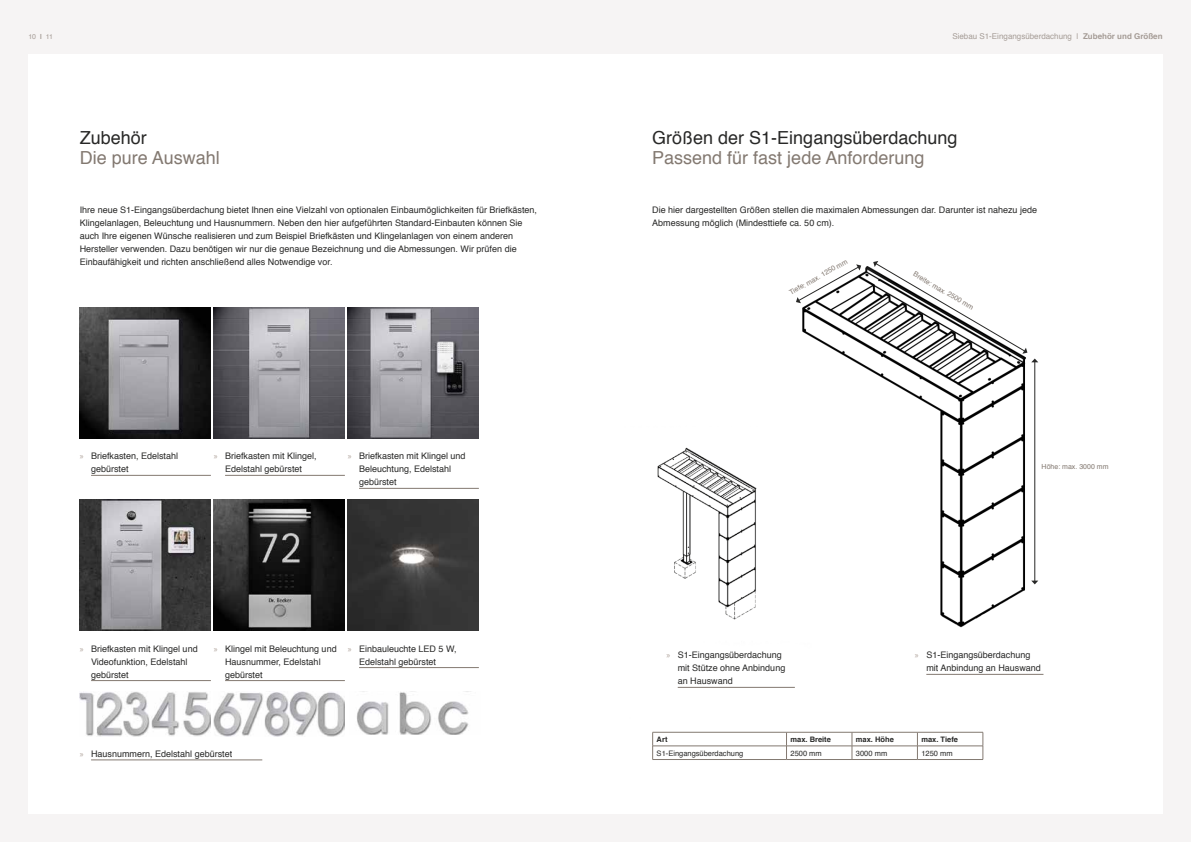
<style>
.page{position:relative;width:1191px;height:842px;background:#f6f4f4}
.page>*{position:absolute;margin:0;border:0;box-sizing:border-box;transform-origin:0 0}
.t1{font:18px "Helvetica";color:#837971}
.t2{font:18px "Helvetica";color:#282827}
.t3{font:9px/13px "Helvetica";color:#282827}
.t4{font:8px "Helvetica";color:#a59c96}
.t5{font:7.5px "Helvetica";color:#282827}
.t6{font:700 7.5px "Helvetica";color:#282827}
.t7{font:7px "Helvetica";color:#837971}
.t8{font:7px "Helvetica";color:#a59c96}
.s1{font-weight:700}
.s2{font-family:"Myriad Pro";color:#afa39b}
</style>
<div class="page">
<div style="left:28px;top:54px;width:1134px;height:760px;background:#fff"></div>
<img style="left:80px;top:307px;width:131px;height:131px">
<img style="left:80px;top:500px;width:131px;height:131px">
<img style="left:214px;top:500px;width:131px;height:131px">
<img style="left:80px;top:692px;width:131px;height:44px">
<img style="left:214px;top:692px;width:131px;height:44px">
<img style="left:357px;top:692px;width:112px;height:43px">
<img style="left:214px;top:307px;width:131px;height:131px">
<img style="left:348px;top:307px;width:131px;height:131px">
<hr style="left:91px;top:475px;width:120px;height:1px;background:#837971">
<hr style="left:225px;top:475px;width:120px;height:1px;background:#837971">
<hr style="left:359px;top:488px;width:120px;height:1px;background:#837971">
<hr style="left:91px;top:680px;width:120px;height:1px;background:#837971">
<hr style="left:359px;top:667px;width:120px;height:1px;background:#837971">
<hr style="left:225px;top:680px;width:120px;height:1px;background:#837971">
<hr style="left:91px;top:760px;width:171px;height:1px;background:#837971">
<img style="left:348px;top:500px;width:131px;height:131px">
<img style="left:652px;top:447px;width:199px;height:289px">
<hr style="left:677px;top:687px;width:118px;height:1px;background:#837971">
<img style="left:783px;top:265px;width:256px;height:404px">
<hr style="left:926px;top:674px;width:117px;height:1px;background:#837971">
<hr style="left:1034px;top:362px;width:1px;height:219px;background:#282827">
<svg style="left:1031px;top:581px;width:7px;height:3px"></svg>
<svg style="left:873px;top:261px;width:165px;height:101px"></svg>
<svg style="left:796px;top:264px;width:65px;height:39px"></svg>
<hr style="left:652px;top:746px;width:134px;height:1px;background:#837971">
<hr style="left:786px;top:746px;width:66px;height:1px;background:#837971">
<hr style="left:852px;top:746px;width:65px;height:1px;background:#837971">
<hr style="left:917px;top:746px;width:66px;height:1px;background:#837971">
<hr style="left:852px;top:759px;width:65px;height:1px;background:#837971">
<hr style="left:917px;top:759px;width:66px;height:1px;background:#837971">
<hr style="left:652px;top:759px;width:134px;height:1px;background:#837971">
<hr style="left:786px;top:759px;width:66px;height:1px;background:#837971">
<hr style="left:652px;top:732px;width:134px;height:1px;background:#837971">
<hr style="left:786px;top:732px;width:66px;height:1px;background:#837971">
<hr style="left:852px;top:732px;width:65px;height:1px;background:#837971">
<hr style="left:917px;top:732px;width:66px;height:1px;background:#837971">
<svg style="left:652px;top:732px;width:1px;height:27px"></svg>
<svg style="left:786px;top:732px;width:1px;height:27px"></svg>
<svg style="left:851px;top:732px;width:1px;height:27px"></svg>
<svg style="left:917px;top:732px;width:1px;height:27px"></svg>
<svg style="left:982px;top:732px;width:1px;height:27px"></svg>
<p class="t8" style="left:28px;top:34px;width:26px">10 <span class="s1">|</span> 11</p>
<p class="t4" style="left:952px;top:33px;width:212px">Siebau S1-Eingangsüberdachung | <span class="s1">Zubehör und Größen</span></p>
<h1 class="t2" style="left:80px;top:130px;width:69px">Zubehör</h1>
<h1 class="t1" style="left:80px;top:150px;width:142px">Die pure Auswahl</h1>
<h1 class="t2" style="left:652px;top:130px;width:307px">Größen der S1-Eingangsüberdachung</h1>
<h1 class="t1" style="left:652px;top:150px;width:274px">Passend für fast jede Anforderung</h1>
<p class="t3" style="left:80px;top:204px;width:459px">Ihre neue S1-Eingangsüberdachung bietet Ihnen eine Vielzahl von optionalen Einbaumöglichkeiten für Briefkästen, Klingelanlagen, Beleuchtung und Hausnummern. Neben den hier aufgeführten Standard-Einbauten können Sie auch Ihre eigenen Wünsche realisieren und zum Beispiel Briefkästen und Klingelanlagen von einem anderen Hersteller verwenden. Dazu benötigen wir nur die genaue Bezeichnung und die Abmessungen. Wir prüfen die Einbaufähigkeit und richten anschließend alles Notwendige vor.</p>
<p class="t3" style="left:652px;top:204px;width:386px">Die hier dargestellten Größen stellen die maximalen Abmessungen dar. Darunter ist nahezu jede<br>Abmessung möglich (Mindesttiefe ca. 50 cm).</p>
<p class="t7" style="left:788px;top:291px;width:67px;rotate:-30deg">Tiefe: max. 1250 mm</p>
<p class="t7" style="left:915px;top:270px;width:70px;rotate:31deg">Breite: max. 2500 mm</p>
<p class="t3" style="left:91px;top:450px;width:89px;text-indent:-11px"><span class="s2">»</span> Briefkasten, Edelstahl gebürstet</p>
<p class="t3" style="left:214px;top:450px;width:104px;text-align:center"><span class="s2">»</span> Briefkasten mit Klingel,<br>Edelstahl gebürstet</p>
<p class="t3" style="left:359px;top:450px;width:108px;text-indent:-11px"><span class="s2">»</span> Briefkasten mit Klingel und<br>Beleuchtung, Edelstahl gebürstet</p>
<p class="t7" style="left:1041px;top:464px;width:68px">Höhe: max. 3000 mm</p>
<p class="t3" style="left:91px;top:643px;width:108px;text-indent:-11px"><span class="s2">»</span> Briefkasten mit Klingel und<br>Videofunktion, Edelstahl gebürstet</p>
<p class="t3" style="left:359px;top:643px;width:99px;text-indent:-11px"><span class="s2">»</span> Einbauleuchte LED 5 W,<br>Edelstahl gebürstet</p>
<p class="t3" style="left:225px;top:643px;width:113px;text-indent:-11px"><span class="s2">»</span> Klingel mit Beleuchtung und<br>Hausnummer, Edelstahl gebürstet</p>
<p class="t3" style="left:80px;top:748px;width:154px"><span class="s2">»</span> Hausnummern, Edelstahl gebürstet</p>
<p class="t3" style="left:677px;top:649px;width:109px;text-indent:-11px"><span class="s2">»</span> S1-Eingangsüberdachung mit Stütze ohne Anbindung an Hauswand</p>
<p class="t3" style="left:926px;top:649px;width:116px;text-indent:-11px"><span class="s2">»</span> S1-Eingangsüberdachung mit Anbindung an Hauswand</p>
<p class="t6" style="left:656px;top:736px;width:12px">Art</p>
<p class="t6" style="left:790px;top:736px;width:42px">max. Breite</p>
<p class="t6" style="left:856px;top:736px;width:39px">max. Höhe</p>
<p class="t6" style="left:921px;top:736px;width:38px">max. Tiefe</p>
<p class="t5" style="left:656px;top:750px;width:88px">S1-Eingangsüberdachung</p>
<p class="t5" style="left:790px;top:750px;width:33px">2500 mm</p>
<p class="t5" style="left:856px;top:750px;width:33px">3000 mm</p>
<p class="t5" style="left:921px;top:750px;width:33px">1250 mm</p>
</div>
